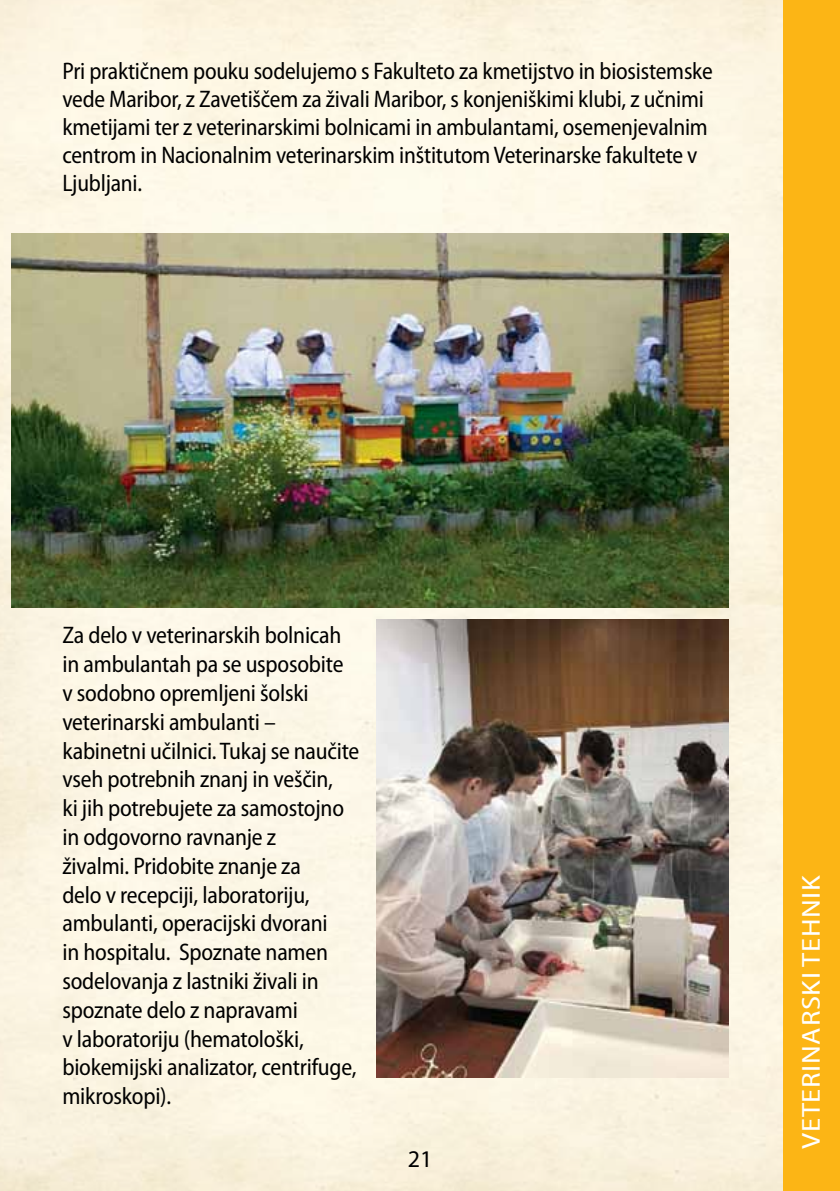
<style>
.page{position:relative;width:840px;height:1191px;background:#fff}
.page>*{position:absolute;margin:0;border:0;box-sizing:border-box;transform-origin:0 0}
.t1{font:semi-condensed 26px "Myriad Pro";letter-spacing:.02em;color:#fff;scale:1.2 1}
.t2{font:semi-condensed 24px/28.8px "Myriad Pro";letter-spacing:-.01em;color:#000}
.t3{font:24px "Myriad Pro";color:#000}
</style>
<div class="page">
<img style="left:0;top:0;width:782px;height:1191px">
<img style="left:11px;top:233px;width:717px;height:375px">
<img style="left:376px;top:619px;width:351px;height:458px">
<img style="left:0;top:233px;width:1px;height:375px">
<div style="left:782px;top:0;width:57px;height:1191px;background:#fcb515"></div>
<p class="t2" style="left:62px;top:57px;width:651px;line-height:28px">Pri praktičnem pouku sodelujemo s Fakulteto za kmetijstvo in biosistemske vede Maribor, z Zavetiščem za živali Maribor, s konjeniškimi klubi, z učnimi kmetijami ter z veterinarskimi bolnicami in ambulantami, osemenjevalnim centrom in Nacionalnim veterinarskim inštitutom Veterinarske fakultete v Ljubljani.</p>
<p class="t2" style="left:62px;top:621px;width:298px">Za delo v veterinarskih bolnicah in ambulantah pa se usposobite v sodobno opremljeni šolski veterinarski ambulanti – kabinetni učilnici. Tukaj se naučite vseh potrebnih znanj in veščin,<br>ki jih potrebujete za samostojno in odgovorno ravnanje z<br>živalmi. Pridobite znanje za<br>delo v recepciji, laboratoriju, ambulanti, operacijski dvorani<br>in hospitalu. Spoznate namen sodelovanja z lastniki živali in spoznate delo z napravami<br>v laboratoriju (hematološki, biokemijski analizator, centrifuge, mikroskopi).</p>
<p class="t3" style="left:407px;top:1146px;width:26px">21</p>
<p class="t1" style="left:796px;top:1149px;width:230px;rotate:-90deg">VETERINARSKI TEHNIK</p>
</div>
